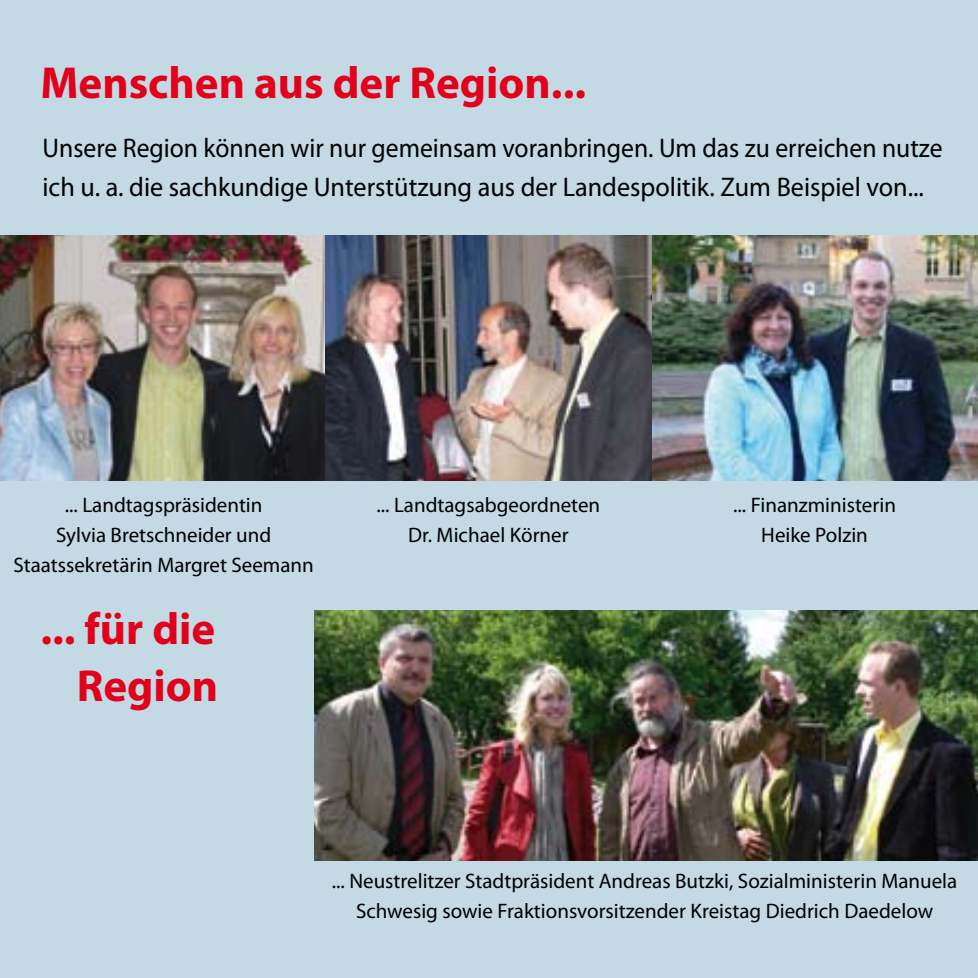
<style>
.page{position:relative;width:978px;height:978px;background:#c3d9e3}
.page>*{position:absolute;margin:0;border:0;box-sizing:border-box;transform-origin:0 0}
.t1{font:700 45px/57px "Myriad Pro";color:#e2001a;text-align:right}
.t2{font:27px/39px "Myriad Pro";color:#000;scale:.95 1}
.t3{font:21px/30px "Myriad Pro";color:#000;text-align:center}
</style>
<div class="page">
<img style="left:315px;top:610px;width:663px;height:250px">
<img style="left:0;top:236px;width:978px;height:244px">
<h1 class="t1" style="left:40px;top:52px;width:547px">Menschen aus der Region...</h1>
<p class="t2" style="left:43px;top:128px;width:949px">Unsere Region können wir nur gemeinsam voranbringen. Um das zu erreichen nutze ich u. a. die sachkundige Unterstützung aus der Landespolitik. Zum Beispiel von...</p>
<p class="t3" style="left:13px;top:489px;width:302px">... Landtagspräsidentin<br>Sylvia Bretschneider und<br>Staatssekretärin Margret Seemann</p>
<p class="t3" style="left:376px;top:489px;width:225px">... Landtagsabgeordneten<br>Dr. Michael Körner</p>
<p class="t3" style="left:733px;top:489px;width:164px">... Finanzministerin<br>Heike Polzin</p>
<h1 class="t1" style="left:40px;top:599px;width:179px">... für die<br>Region</h1>
<p class="t3" style="left:332px;top:865px;width:627px">... Neustrelitzer Stadtpräsident Andreas Butzki, Sozialministerin Manuela<br>Schwesig sowie Fraktionsvorsitzender Kreistag Diedrich Daedelow</p>
</div>
